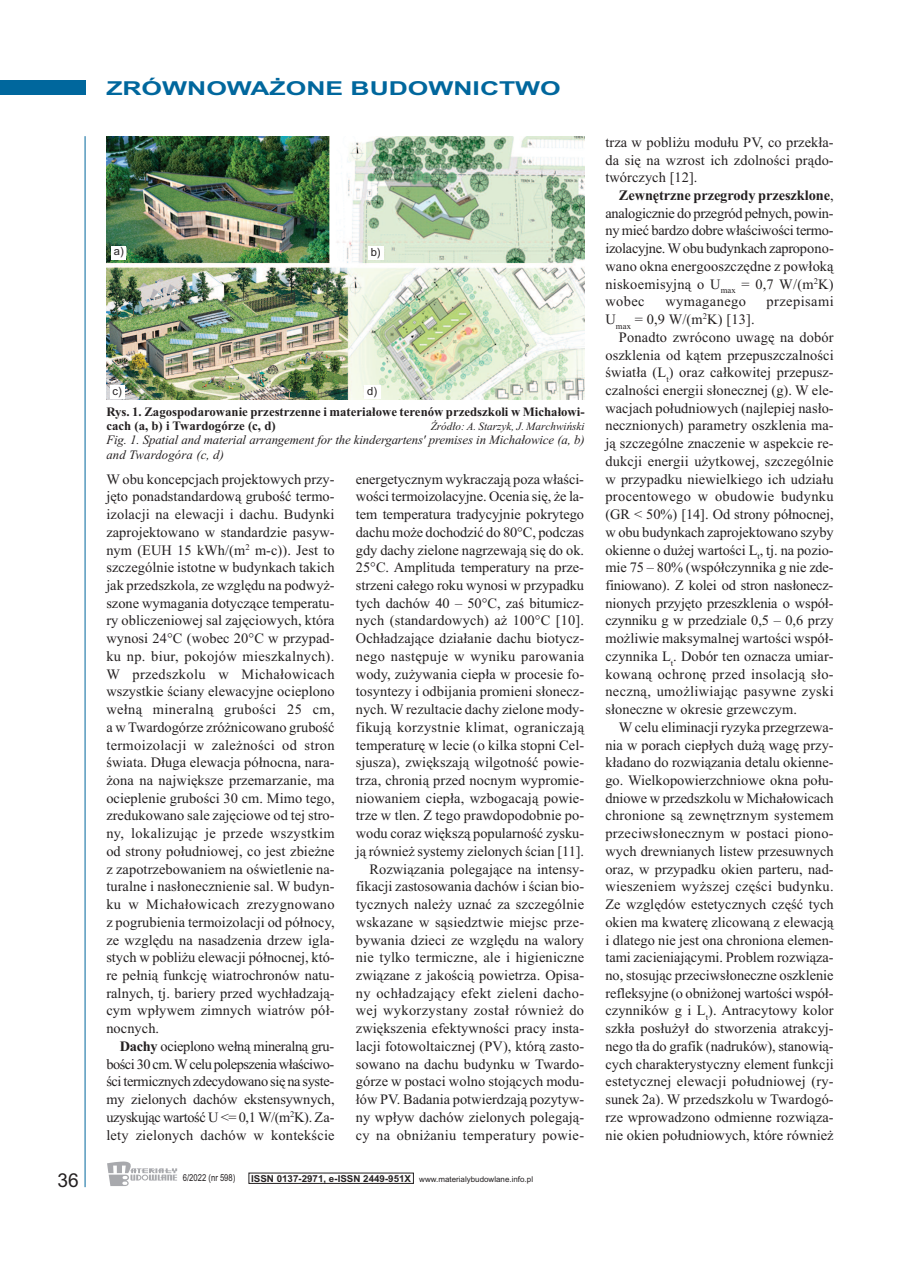
<style>
.page{position:relative;width:906px;height:1268px;background:#fff}
.page>*{position:absolute;margin:0;border:0;box-sizing:border-box;transform-origin:0 0}
.t1{font:700 19.2px "Arial";color:#00679d;scale:1.38 1}
.t2{font:19.2px "Arial";color:#231f20}
.t3{font:14.4px/17.7px "Times New Roman";letter-spacing:.005em;color:#231f20;text-align:justify}
.t4{font:14.4px "Times New Roman";letter-spacing:.025em;color:#231f20}
.t5{font:14.4px "Times New Roman";letter-spacing:-.015em;color:#231f20}
.t6{font:14.4px "Times New Roman";letter-spacing:.03em;color:#231f20}
.t7{font:700 12.75px/14.4px "Times New Roman";color:#231f20}
.t8{font:italic 12.75px/14.4px "Times New Roman";letter-spacing:-.01em;color:#231f20}
.t9{font:italic 11.25px "Times New Roman";color:#231f20}
.t10{font:11.25px "Arial";color:#231f20}
.t11{font:9.6px "Arial";color:#231f20;scale:.8 1}
.t12{font:7.95px "Arial";color:#231f20}
.s1{font-weight:700}
.s2{font-weight:700;font-size:9.6px}
</style>
<div class="page">
<div style="left:0;top:81px;width:85px;height:14px;background:#00679d"></div>
<hr style="left:85px;top:136px;width:1px;height:1050px;background:#00679d">
<svg style="left:107px;top:1161px;width:70px;height:24px"></svg>
<img style="left:106px;top:136px;width:478px;height:263px">
<div style="left:111px;top:245px;width:15px;height:14px;background:#fff"></div>
<div style="left:368px;top:246px;width:15px;height:14px;background:#fff"></div>
<div style="left:110px;top:385px;width:14px;height:14px;background:#fff"></div>
<div style="left:364px;top:385px;width:16px;height:14px;background:#fff"></div>
<h1 class="t2" style="left:57px;top:1168px;width:23px">36</h1>
<h1 class="t1" style="left:106px;top:77px;width:331px">ZRÓWNOWAŻONE BUDOWNICTWO</h1>
<p class="t10" style="left:114px;top:245px;width:11px">a)</p>
<p class="t10" style="left:371px;top:245px;width:11px">b)</p>
<p class="t10" style="left:112px;top:384px;width:11px">c)</p>
<p class="t10" style="left:367px;top:384px;width:11px">d)</p>
<p class="t7" style="left:106px;top:404px;width:480px">Rys. 1. Zagospodarowanie przestrzenne i materiałowe terenów przedszkoli w Michałowi&shy;cach (a, b) i Twardogórze (c, d)</p>
<p class="t9" style="left:431px;top:419px;width:155px">Źródło: A. Starzyk, J. Marchwiński</p>
<p class="t8" style="left:106px;top:433px;width:480px">Fig. 1. Spatial and material arrangement for the kindergartens' premises in Michałowice (a, b) and Twardogóra (c, d)</p>
<p class="t3" style="left:106px;top:469px;width:230px">W obu koncepcjach projektowych przy&shy;jęto ponadstandardową grubość termo&shy;izolacji na elewacji i dachu. Budynki zaprojektowano w standardzie pasyw&shy;nym (EUH 15 kWh/(m<sup>2</sup> m-c)). Jest to szczególnie istotne w budynkach takich jak przedszkola, ze względu na podwyż&shy;szone wymagania dotyczące temperatu&shy;ry obliczeniowej sal zajęciowych, która wynosi 24°C (wobec 20°C w przypad&shy;ku np. biur, pokojów mieszkalnych).<br>W przedszkolu w Michałowicach wszystkie ściany elewacyjne ocieplono wełną mineralną grubości 25 cm, a w Twardogórze zróżnicowano grubość termoizolacji w zależności od stron świata. Długa elewacja północna, nara&shy;żona na największe przemarzanie, ma ocieplenie grubości 30 cm. Mimo tego, zredukowano sale zajęciowe od tej stro&shy;ny, lokalizując je przede wszystkim od strony południowej, co jest zbieżne z zapotrzebowaniem na oświetlenie na&shy;turalne i nasłonecznienie sal. W budyn&shy;ku w Michałowicach zrezygnowano z pogrubienia termoizolacji od północy, ze względu na nasadzenia drzew igla&shy;stych w pobliżu elewacji północnej, któ&shy;re pełnią funkcję wiatrochronów natu&shy;ralnych, tj. bariery przed wychładzają&shy;cym wpływem zimnych wiatrów pół&shy;nocnych.</p>
<p class="t3" style="left:106px;top:1036px;width:230px;text-indent:14px"><span class="s1">Dachy</span> ocieplono wełną mineralną gru&shy;bości 30 cm.Wcelu polepszenia właściwo&shy;ści termicznych zdecydowano się na syste&shy;my zielonych dachów ekstensywnych, uzyskując wartość U &lt;= 0,1 W/(m<sup>2</sup>K). Za&shy;lety zielonych dachów w kontekście</p>
<p class="t3" style="left:356px;top:469px;width:230px;text-align:right">energetycznym wykraczają poza właści&shy;wości termoizolacyjne. Ocenia się, że la&shy;tem temperatura tradycyjnie pokrytego dachu może dochodzić do 80°C, podczas gdy dachy zielone nagrzewają się do ok.<br>25°C. Amplituda temperatury na prze&shy;strzeni całego roku wynosi w przypadku tych dachów 40 – 50°C, zaś bitumicz&shy;nych (standardowych) aż 100°C [10].<br>Ochładzające działanie dachu biotycz&shy;nego następuje w wyniku parowania wody, zużywania ciepła w procesie fo&shy;tosyntezy i odbijania promieni słonecz&shy;nych. W rezultacie dachy zielone mody&shy;fikują korzystnie klimat, ograniczają temperaturę w lecie (o kilka stopni Cel&shy;sjusza), zwiększają wilgotność powie&shy;trza, chronią przed nocnym wypromie&shy;niowaniem ciepła, wzbogacają powie&shy;trze w tlen. Z tego prawdopodobnie po&shy;wodu coraz większą popularność zysku&shy;ją również systemy zielonych ścian [11].<br>Rozwiązania polegające na intensy&shy;fikacji zastosowania dachów i ścian bio&shy;tycznych należy uznać za szczególnie wskazane w sąsiedztwie miejsc prze&shy;bywania dzieci ze względu na walory nie tylko termiczne, ale i higieniczne związane z jakością powietrza. Opisa&shy;ny ochładzający efekt zieleni dacho&shy;wej wykorzystany został również do zwiększenia efektywności pracy insta&shy;lacji fotowoltaicznej (PV), którą zasto&shy;sowano na dachu budynku w Twardo&shy;górze w postaci wolno stojących modu&shy;łów PV. Badania potwierdzają pozytyw&shy;ny wpływ dachów zielonych polegają&shy;cy na obniżaniu temperatury powie-</p>
<p class="t11" style="left:183px;top:1171px;width:67px">6/2022 (nr 598)</p>
<p class="t12" style="left:251px;top:1174px;width:283px"><span class="s2">ISSN 0137-2971, e-ISSN 2449-951X</span> www.materialybudowlane.info.pl</p>
<p class="t3" style="left:605px;top:133px;width:230px">trza w pobliżu modułu PV, co przekła&shy;da się na wzrost ich zdolności prądo&shy;twórczych [12].</p>
<p class="t3" style="left:605px;top:186px;width:230px;text-indent:14px"><span class="s1">Zewnętrzne przegrody przeszklone</span>, analogicznie do przegród pełnych, powin&shy;ny mieć bardzo dobre właściwości termo&shy;izolacyjne.Wobu budynkach zapropono&shy;wano okna energooszczędne z powłoką niskoemisyjną o U<sub>max</sub> = 0,7 W/(m<sup>2</sup>K) wobec</p>
<p class="t6" style="left:665px;top:293px;width:82px">wymaganego</p>
<p class="t6" style="left:766px;top:293px;width:69px">przepisami</p>
<p class="t3" style="left:605px;top:310px;width:151px">U<sub>max</sub> = 0,9 W/(m<sup>2</sup>K) [13].</p>
<p class="t3" style="left:619px;top:328px;width:216px">Ponadto zwrócono uwagę na dobór</p>
<p class="t3" style="left:605px;top:345px;width:230px">oszklenia od kątem przepuszczalności</p>
<p class="t3" style="left:605px;top:363px;width:230px">światła (L<sub>t</sub>) oraz całkowitej przepusz-</p>
<p class="t3" style="left:605px;top:381px;width:230px">czalności energii słonecznej (g). W ele-</p>
<p class="t3" style="left:605px;top:399px;width:230px">wacjach południowych (najlepiej nasło-</p>
<p class="t3" style="left:605px;top:416px;width:230px">necznionych) parametry oszklenia ma-</p>
<p class="t3" style="left:605px;top:434px;width:230px">ją szczególne znaczenie w aspekcie re-</p>
<p class="t3" style="left:605px;top:452px;width:230px">dukcji energii użytkowej, szczególnie</p>
<p class="t3" style="left:605px;top:469px;width:230px">w przypadku niewielkiego ich udziału</p>
<p class="t4" style="left:605px;top:488px;width:230px">procentowego w obudowie budynku</p>
<p class="t3" style="left:605px;top:505px;width:230px">(GR &lt; 50%) [14]. Od strony północnej,</p>
<p class="t3" style="left:605px;top:523px;width:230px">w obu budynkach zaprojektowano szyby</p>
<p class="t3" style="left:605px;top:540px;width:230px">okienne o dużej wartości L<sub>t</sub>, tj. na pozio-</p>
<p class="t3" style="left:605px;top:558px;width:229px">mie 75 – 80% (współczynnika g nie zde-</p>
<p class="t5" style="left:605px;top:576px;width:229px">finiowano). Z kolei od stron nasłonecz-</p>
<p class="t3" style="left:605px;top:593px;width:229px">nionych przyjęto przeszklenia o współ-</p>
<p class="t3" style="left:605px;top:611px;width:230px">czynniku g w przedziale 0,5 – 0,6 przy</p>
<p class="t3" style="left:605px;top:629px;width:230px">możliwie maksymalnej wartości współ-</p>
<p class="t3" style="left:605px;top:647px;width:230px">czynnika L<sub>t</sub>. Dobór ten oznacza umiar-</p>
<p class="t4" style="left:605px;top:665px;width:230px">kowaną ochronę przed insolacją sło-</p>
<p class="t4" style="left:605px;top:682px;width:230px">neczną, umożliwiając pasywne zyski</p>
<p class="t3" style="left:605px;top:700px;width:193px">słoneczne w okresie grzewczym.</p>
<p class="t3" style="left:619px;top:717px;width:216px">W celu eliminacji ryzyka przegrzewa-</p>
<p class="t3" style="left:605px;top:735px;width:230px">nia w porach ciepłych dużą wagę przy-</p>
<p class="t3" style="left:605px;top:753px;width:230px">kładano do rozwiązania detalu okienne-</p>
<p class="t3" style="left:605px;top:771px;width:230px">go. Wielkopowierzchniowe okna połu-</p>
<p class="t3" style="left:605px;top:788px;width:230px">dniowe w przedszkolu w Michałowicach</p>
<p class="t3" style="left:605px;top:806px;width:230px">chronione są zewnętrznym systemem</p>
<p class="t3" style="left:605px;top:824px;width:230px">przeciwsłonecznym w postaci piono-</p>
<p class="t3" style="left:605px;top:841px;width:230px">wych drewnianych listew przesuwnych</p>
<p class="t3" style="left:605px;top:859px;width:230px">oraz, w przypadku okien parteru, nad-</p>
<p class="t3" style="left:605px;top:877px;width:230px">wieszeniem wyższej części budynku.</p>
<p class="t3" style="left:605px;top:895px;width:230px">Ze względów estetycznych część tych</p>
<p class="t3" style="left:605px;top:912px;width:230px">okien ma kwaterę zlicowaną z elewacją</p>
<p class="t3" style="left:605px;top:930px;width:230px">i dlatego nie jest ona chroniona elemen-</p>
<p class="t3" style="left:605px;top:948px;width:230px">tami zacieniającymi. Problem rozwiąza-</p>
<p class="t3" style="left:605px;top:965px;width:230px">no, stosując przeciwsłoneczne oszklenie</p>
<p class="t3" style="left:605px;top:983px;width:230px">refleksyjne (o obniżonej wartości współ-</p>
<p class="t3" style="left:605px;top:1001px;width:230px">czynników g i L<sub>t</sub>). Antracytowy kolor</p>
<p class="t3" style="left:605px;top:1019px;width:230px">szkła posłużył do stworzenia atrakcyj-</p>
<p class="t3" style="left:605px;top:1036px;width:230px">nego tła do grafik (nadruków), stanowią-</p>
<p class="t3" style="left:605px;top:1054px;width:230px">cych charakterystyczny element funkcji</p>
<p class="t3" style="left:605px;top:1072px;width:230px">estetycznej elewacji południowej (ry-</p>
<p class="t3" style="left:605px;top:1089px;width:230px">sunek 2a). W przedszkolu w Twardogó-</p>
<p class="t3" style="left:605px;top:1107px;width:230px">rze wprowadzono odmienne rozwiąza-</p>
<p class="t3" style="left:605px;top:1125px;width:230px">nie okien południowych, które również</p>
</div>
